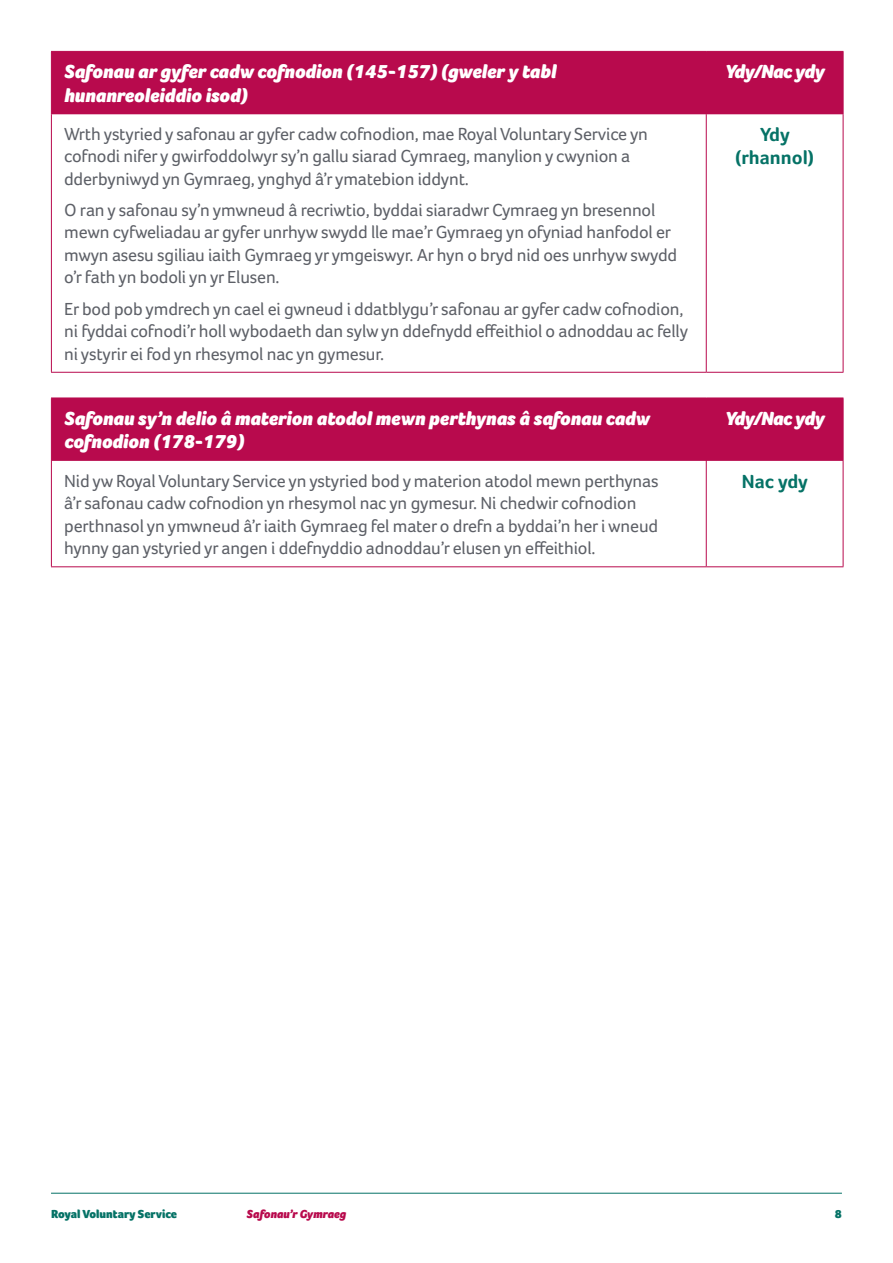
<style>
.page{position:relative;width:893px;height:1263px;background:#fff}
.page>*{position:absolute;margin:0;border:0;box-sizing:border-box;transform-origin:0 0}
.t1{font:italic 900 19.5px/23.4px "Foco W";color:#fff}
.t2{font:italic 900 19.5px "Foco W";letter-spacing:-.025em;color:#fff}
.t3{font:700 19.5px/23.4px "Foco W";color:#057266;text-align:center}
.t4{font:18px/22.5px "Foco W";letter-spacing:-.01em;color:#5d6067}
.t5{font:900 12px "Foco W";color:#057266}
.t6{font:italic 900 12px "Foco W";color:#b80a4d}
</style>
<div class="page">
<hr style="left:51px;top:1193px;width:791px;height:1px;background:#057266">
<div style="left:52px;top:52px;width:791px;height:62px;background:#b80a4d"></div>
<hr style="left:51px;top:51px;width:655px;height:1px;background:#b80a4d">
<hr style="left:51px;top:52px;width:1px;height:62px;background:#b80a4d">
<hr style="left:706px;top:51px;width:137px;height:1px;background:#b80a4d">
<hr style="left:706px;top:52px;width:1px;height:62px;background:#b80a4d">
<hr style="left:843px;top:52px;width:1px;height:62px;background:#b80a4d">
<hr style="left:51px;top:114px;width:1px;height:258px;background:#b80a4d">
<hr style="left:706px;top:114px;width:1px;height:258px;background:#b80a4d">
<hr style="left:843px;top:114px;width:1px;height:258px;background:#b80a4d">
<hr style="left:51px;top:372px;width:655px;height:1px;background:#b80a4d">
<hr style="left:706px;top:372px;width:137px;height:1px;background:#b80a4d">
<div style="left:52px;top:399px;width:791px;height:62px;background:#b80a4d"></div>
<hr style="left:51px;top:398px;width:655px;height:1px;background:#b80a4d">
<hr style="left:51px;top:398px;width:1px;height:63px;background:#b80a4d">
<hr style="left:706px;top:398px;width:137px;height:1px;background:#b80a4d">
<hr style="left:706px;top:398px;width:1px;height:63px;background:#b80a4d">
<hr style="left:843px;top:398px;width:1px;height:63px;background:#b80a4d">
<hr style="left:51px;top:461px;width:1px;height:105px;background:#b80a4d">
<hr style="left:706px;top:461px;width:1px;height:105px;background:#b80a4d">
<hr style="left:843px;top:461px;width:1px;height:105px;background:#b80a4d">
<hr style="left:51px;top:566px;width:655px;height:1px;background:#b80a4d">
<hr style="left:706px;top:566px;width:137px;height:1px;background:#b80a4d">
<p class="t1" style="left:64px;top:60px;width:493px">Safonau ar gyfer cadw cofnodion (145-157) (gweler y tabl hunanreoleiddio isod)</p>
<p class="t2" style="left:725px;top:60px;width:101px">Ydy/Nac ydy</p>
<p class="t4" style="left:64px;top:122px;width:585px">Wrth ystyried y safonau ar gyfer cadw cofnodion, mae Royal Voluntary Service yn cofnodi nifer y gwirfoddolwyr sy’n gallu siarad Cymraeg, manylion y cwynion a dderbyniwyd yn Gymraeg, ynghyd â’r ymatebion iddynt.</p>
<p class="t4" style="left:64px;top:198px;width:614px">O ran y safonau sy’n ymwneud â recriwtio, byddai siaradwr Cymraeg yn bresennol mewn cyfweliadau ar gyfer unrhyw swydd lle mae’r Gymraeg yn ofyniad hanfodol er mwyn asesu sgiliau iaith Gymraeg yr ymgeiswyr. Ar hyn o bryd nid oes unrhyw swydd o’r fath yn bodoli yn yr Elusen.</p>
<p class="t4" style="left:64px;top:297px;width:625px">Er bod pob ymdrech yn cael ei gwneud i ddatblygu’r safonau ar gyfer cadw cofnodion, ni fyddai cofnodi’r holl wybodaeth dan sylw yn ddefnydd effeithiol o adnoddau ac felly ni ystyrir ei fod yn rhesymol nac yn gymesur.</p>
<p class="t3" style="left:735px;top:123px;width:80px">Ydy (rhannol)</p>
<p class="t1" style="left:64px;top:406px;width:587px">Safonau sy’n delio â materion atodol mewn perthynas â safonau cadw cofnodion (178-179)</p>
<p class="t2" style="left:725px;top:407px;width:101px">Ydy/Nac ydy</p>
<p class="t4" style="left:64px;top:469px;width:596px">Nid yw Royal Voluntary Service yn ystyried bod y materion atodol mewn perthynas â’r safonau cadw cofnodion yn rhesymol nac yn gymesur. Ni chedwir cofnodion perthnasol yn ymwneud â’r iaith Gymraeg fel mater o drefn a byddai’n her i wneud hynny gan ystyried yr angen i ddefnyddio adnoddau’r elusen yn effeithiol.</p>
<p class="t3" style="left:742px;top:469px;width:68px">Nac ydy</p>
<p class="t5" style="left:51px;top:1207px;width:128px">Royal Voluntary Service</p>
<p class="t6" style="left:247px;top:1207px;width:101px">Safonau’r Gymraeg</p>
<p class="t5" style="left:835px;top:1207px;width:9px">8</p>
</div>
